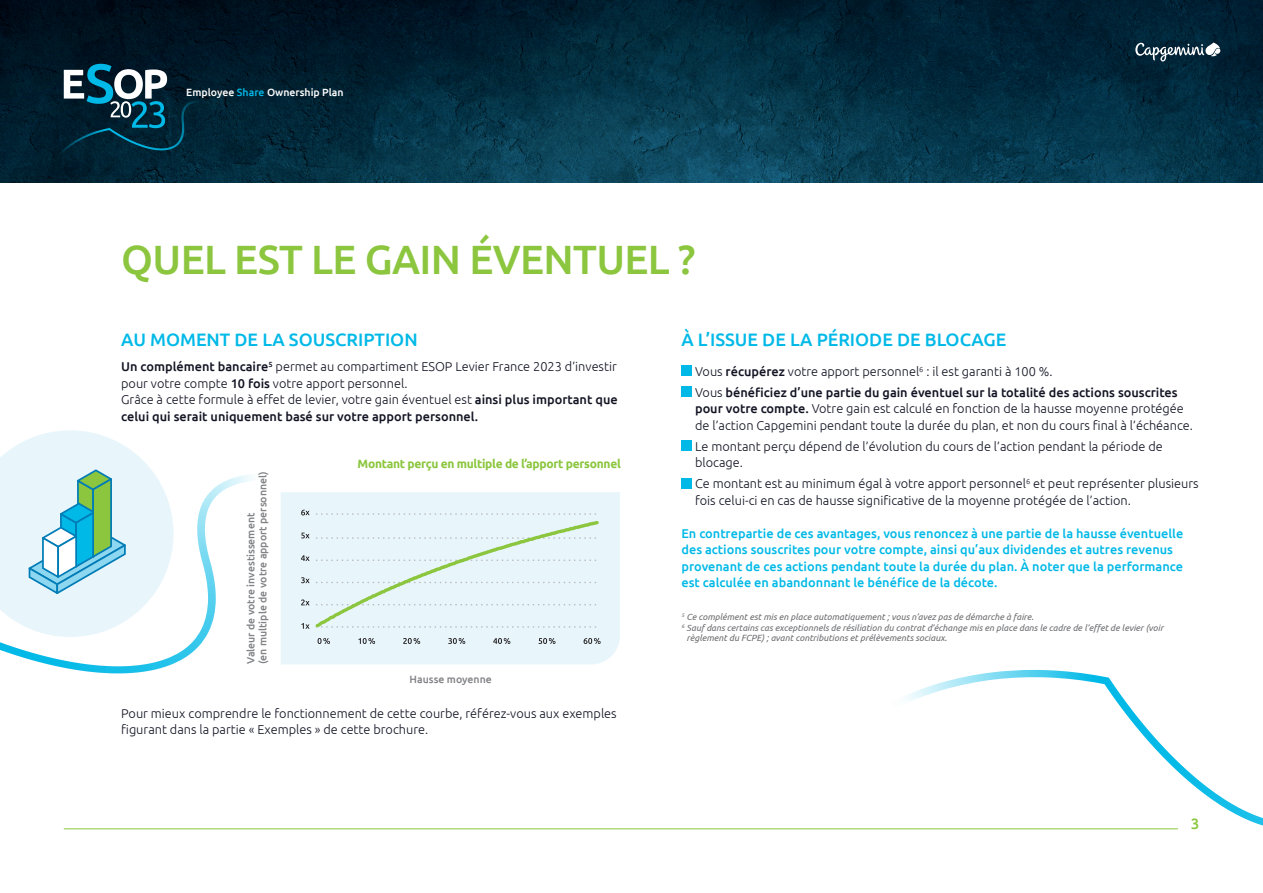
<style>
.page{position:relative;width:1263px;height:893px;background:#fff}
.page>*{position:absolute;margin:0;border:0;box-sizing:border-box;transform-origin:0 0}
.t1{font:500 40.95px "Ubuntu";letter-spacing:-.015em;color:#8bc63e}
.t2{font:500 18px "Ubuntu";color:#00b9e7}
.t3{font:500 15px "Ubuntu";color:#8bc63e}
.t4{font:300 12.75px/16.5px "Ubuntu";color:#121423}
.t5{font:500 12.75px/16.5px "Ubuntu";color:#00b9e7}
.t6{font:500 12.75px/16.5px "Ubuntu";color:#121423}
.t7{font:700 12px "Ubuntu";letter-spacing:-.025em;color:#8bc63e}
.t8{font:500 10.5px/12px "Ubuntu";color:#808285}
.t9{font:500 10.5px "Ubuntu";color:#fff}
.t10{font:italic 9px/10.5px "Ubuntu";color:#6c6d70}
.s1{color:#00b9e7}
.s2{font-weight:500}
.s3{font-weight:300}
</style>
<div class="page">
<img style="left:0;top:0;width:1263px;height:182px">
<svg style="left:48px;top:64px;width:147px;height:103px;background:#173d4d"></svg>
<div style="left:281px;top:492px;width:339px;height:172px;background:#e8f6fc"></div>
<svg style="left:318px;top:638px;width:12px;height:6px"></svg>
<svg style="left:358px;top:638px;width:17px;height:6px"></svg>
<svg style="left:403px;top:638px;width:17px;height:6px"></svg>
<svg style="left:448px;top:638px;width:17px;height:6px"></svg>
<svg style="left:493px;top:638px;width:17px;height:6px"></svg>
<svg style="left:538px;top:638px;width:17px;height:6px"></svg>
<svg style="left:584px;top:638px;width:17px;height:6px"></svg>
<svg style="left:301px;top:510px;width:299px;height:120px;background:#e3f2f4"></svg>
<div style="left:681px;top:366px;width:11px;height:10px;background:#00b9e7"></div>
<div style="left:681px;top:387px;width:11px;height:10px;background:#00b9e7"></div>
<div style="left:681px;top:441px;width:11px;height:10px;background:#00b9e7"></div>
<div style="left:681px;top:478px;width:11px;height:10px;background:#00b9e7"></div>
<svg style="left:0;top:430px;width:154px;height:43px"></svg>
<svg style="left:1135px;top:43px;width:85px;height:18px"></svg>
<hr style="left:64px;top:828px;width:1114px;height:1px;background:#8bc63e">
<svg style="left:0;top:473px;width:252px;height:200px"></svg>
<svg style="left:906px;top:672px;width:357px;height:153px"></svg>
<p class="t9" style="left:186px;top:86px;width:159px">Employee <span class="s1">Share</span> Ownership Plan</p>
<p class="t1" style="left:121px;top:234px;width:576px">QUEL EST LE GAIN ÉVENTUEL ?</p>
<p class="t2" style="left:121px;top:329px;width:298px">AU MOMENT DE LA SOUSCRIPTION</p>
<p class="t4" style="left:121px;top:358px;width:497px"><span class="s2">Un complément bancaire</span><sup>5</sup> permet au compartiment ESOP Levier France 2023 d’investir pour votre compte <span class="s2">10 fois</span> votre apport personnel.</p>
<p class="t6" style="left:121px;top:391px;width:498px"><span class="s3">Grâce à cette formule à effet de levier, votre gain éventuel est</span> ainsi plus important que celui qui serait uniquement basé sur votre apport personnel.</p>
<p class="t8" style="left:244px;top:664px;width:194px;rotate:-90deg">Valeur de votre investissement<br>(en multiple de votre apport personnel)</p>
<p class="t7" style="left:358px;top:456px;width:265px">Montant perçu en multiple de l’apport personnel</p>
<p class="t8" style="left:410px;top:673px;width:84px">Hausse moyenne</p>
<p class="t4" style="left:121px;top:705px;width:497px">Pour mieux comprendre le fonctionnement de cette courbe, référez-vous aux exemples figurant dans la partie « Exemples » de cette brochure.</p>
<p class="t2" style="left:681px;top:329px;width:326px">À L’ISSUE DE LA PÉRIODE DE BLOCAGE</p>
<p class="t4" style="left:695px;top:363px;width:359px">Vous <span class="s2">récupérez</span> votre apport personnel<sup>6</sup> : il est garanti à 100 %.</p>
<p class="t4" style="left:695px;top:384px;width:499px">Vous <span class="s2">bénéficiez d’une partie du gain éventuel sur la totalité des actions souscrites pour votre compte.</span> Votre gain est calculé en fonction de la hausse moyenne protégée de l’action Capgemini pendant toute la durée du plan, et non du cours final à l’échéance.</p>
<p class="t4" style="left:695px;top:438px;width:469px">Le montant perçu dépend de l’évolution du cours de l’action pendant la période de blocage.</p>
<p class="t4" style="left:695px;top:475px;width:505px">Ce montant est au minimum égal à votre apport personnel<sup>6</sup> et peut représenter plusieurs fois celui-ci en cas de hausse significative de la moyenne protégée de l’action.</p>
<p class="t5" style="left:681px;top:525px;width:503px">En contrepartie de ces avantages, vous renoncez à une partie de la hausse éventuelle des actions souscrites pour votre compte, ainsi qu’aux dividendes et autres revenus provenant de ces actions pendant toute la durée du plan. À noter que la performance est calculée en abandonnant le bénéfice de la décote.</p>
<p class="t10" style="left:681px;top:611px;width:354px"><sup>5</sup> Ce complément est mis en place automatiquement ; vous n’avez pas de démarche à faire.</p>
<p class="t10" style="left:686px;top:622px;width:478px;text-indent:-5px"><sup>6</sup> Sauf dans certains cas exceptionnels de résiliation du contrat d’échange mis en place dans le cadre de l’effet de levier (voir règlement du FCPE) ; avant contributions et prélèvements sociaux.</p>
<p class="t3" style="left:1191px;top:814px;width:10px">3</p>
</div>
